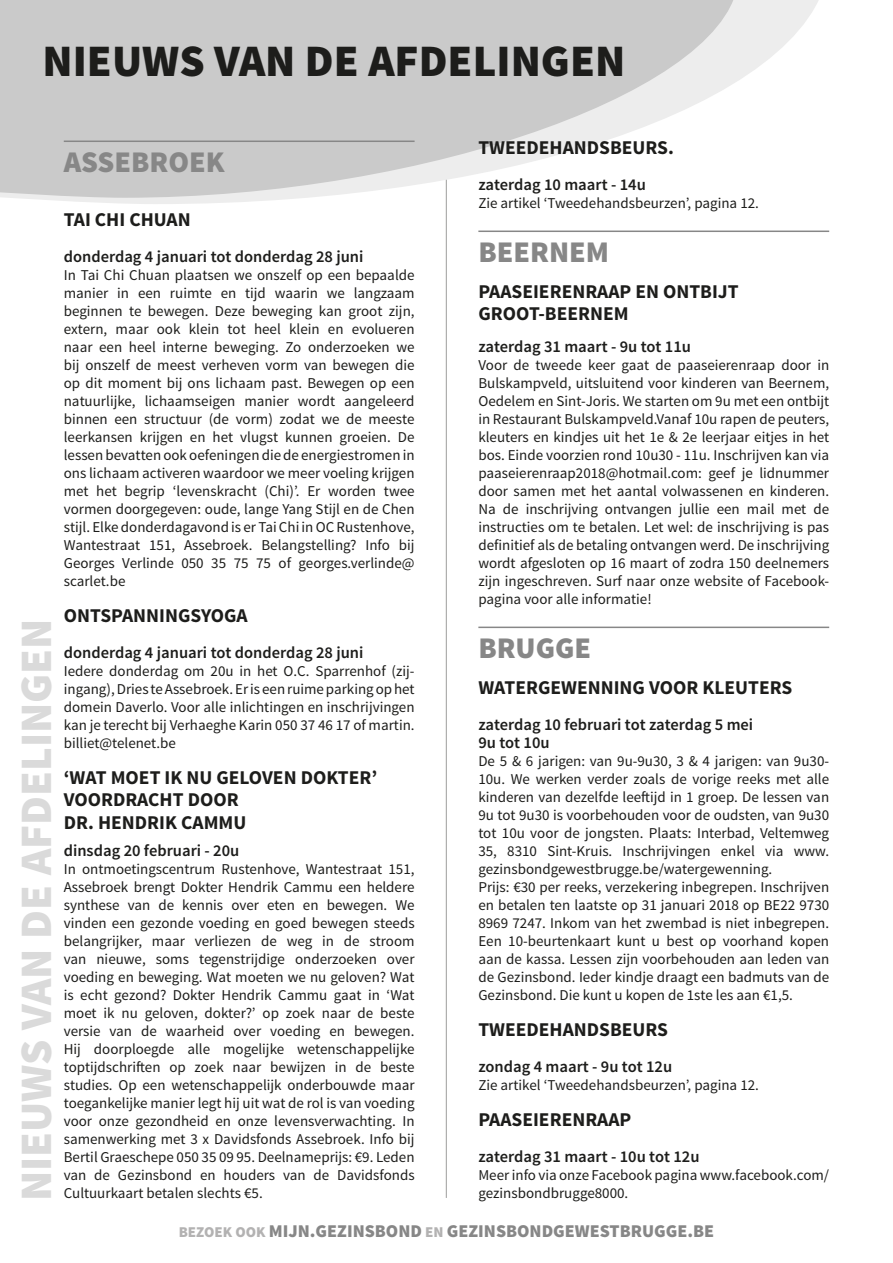
<style>
.page{position:relative;width:893px;height:1263px;background:#fff}
.page>*{position:absolute;margin:0;border:0;box-sizing:border-box;transform-origin:0 0}
.t1{font:900 45px "Source Sans Pro";color:#dadada}
.t2{font:900 45px "Source Sans Pro";color:#1d1d1b}
.t3{font:900 30px "Source Sans Pro";color:#878787}
.t4{font:700 19.5px/22.5px "Source Sans Pro";color:#1d1d1b}
.t5{font:900 18px "Source Sans Pro";color:#878787}
.t6{font:600 16.5px/18px "Source Sans Pro";color:#1d1d1b}
.t7{font:15px/18px "Source Sans Pro";color:#1d1d1b;text-align:justify}
.s1{font-size:15px;color:#b3b2b2}
</style>
<div class="page">
<hr style="left:446px;top:64px;width:1px;height:1134px;background:#9d9d9c">
<svg style="left:21px;top:0;width:798px;height:204px"></svg>
<svg style="left:0;top:0;width:738px;height:198px;background:#d3d3d3"></svg>
<hr style="left:64px;top:141px;width:351px;height:1px;background:#878787">
<hr style="left:478px;top:231px;width:351px;height:1px;background:#878787">
<hr style="left:478px;top:627px;width:351px;height:1px;background:#878787">
<h1 class="t2" style="left:43px;top:32px;width:584px">NIEUWS VAN DE AFDELINGEN</h1>
<h1 class="t1" style="left:7px;top:1201px;width:584px;rotate:-90deg">NIEUWS VAN DE AFDELINGEN</h1>
<h2 class="t3" style="left:64px;top:142px;width:162px">ASSEBROEK</h2>
<h3 class="t4" style="left:64px;top:209px;width:128px">TAI CHI CHUAN</h3>
<p class="t6" style="left:64px;top:248px;width:301px">donderdag 4 januari tot donderdag 28 juni</p>
<p class="t7" style="left:64px;top:266px;width:352px">In Tai Chi Chuan plaatsen we onszelf op een bepaalde manier in een ruimte en tijd waarin we langzaam beginnen te bewegen. Deze beweging kan groot zijn, extern, maar ook klein tot heel klein en evolueren naar een heel interne beweging. Zo onderzoeken we bij onszelf de meest verheven vorm van bewegen die op dit moment bij ons lichaam past. Bewegen op een natuurlijke, lichaamseigen manier wordt aangeleerd binnen een structuur (de vorm) zodat we de meeste leerkansen krijgen en het vlugst kunnen groeien. De lessen bevatten ook oefeningen die de energiestromen in ons lichaam activeren waardoor we meer voeling krijgen met het begrip ‘levenskracht (Chi)’. Er worden twee vormen doorgegeven: oude, lange Yang Stijl en de Chen stijl. Elke donderdagavond is er Tai Chi in OC Rustenhove, Wantestraat 151, Assebroek. Belangstelling? Info bij Georges Verlinde 050 35 75 75 of georges.verlinde@ scarlet.be</p>
<h3 class="t4" style="left:64px;top:605px;width:185px">ONTSPANNINGSYOGA</h3>
<p class="t6" style="left:64px;top:644px;width:301px">donderdag 4 januari tot donderdag 28 juni</p>
<p class="t7" style="left:64px;top:662px;width:352px">Iedere donderdag om 20u in het O.C. Sparrenhof (zij&shy;ingang), Dries te Assebroek. Er is een ruime parking op het domein Daverlo. Voor alle inlichtingen en inschrijvingen kan je terecht bij Verhaeghe Karin 050 37 46 17 of martin. billiet@telenet.be</p>
<h3 class="t4" style="left:64px;top:767px;width:315px">‘WAT MOET IK NU GELOVEN DOKTER’<br>VOORDRACHT DOOR<br>DR. HENDRIK CAMMU</h3>
<p class="t6" style="left:64px;top:842px;width:177px">dinsdag 20 februari - 20u</p>
<p class="t7" style="left:64px;top:860px;width:352px">In ontmoetingscentrum Rustenhove, Wantestraat 151, Assebroek brengt Dokter Hendrik Cammu een heldere synthese van de kennis over eten en bewegen. We vinden een gezonde voeding en goed bewegen steeds belangrijker, maar verliezen de weg in de stroom van nieuwe, soms tegenstrijdige onderzoeken over voeding en beweging. Wat moeten we nu geloven? Wat is echt gezond? Dokter Hendrik Cammu gaat in ‘Wat moet ik nu geloven, dokter?’ op zoek naar de beste versie van de waarheid over voeding en bewegen.<br>Hij doorploegde alle mogelijke wetenschappelijke toptijdschriften op zoek naar bewijzen in de beste studies. Op een wetenschappelijk onderbouwde maar toegankelijke manier legt hij uit wat de rol is van voeding voor onze gezondheid en onze levensverwachting. In samenwerking met 3 x Davidsfonds Assebroek. Info bij Bertil Graeschepe 050 35 09 95. Deelnameprijs: €9. Leden van de Gezinsbond en houders van de Davidsfonds Cultuurkaart betalen slechts €5.</p>
<h3 class="t4" style="left:478px;top:137px;width:197px">TWEEDEHANDSBEURS.</h3>
<p class="t6" style="left:478px;top:176px;width:169px">zaterdag 10 maart - 14u</p>
<p class="t7" style="left:478px;top:194px;width:282px">Zie artikel ‘Tweedehandsbeurzen’, pagina 12.</p>
<h2 class="t3" style="left:478px;top:232px;width:132px">BEERNEM</h2>
<h3 class="t4" style="left:478px;top:281px;width:262px">PAASEIERENRAAP EN ONTBIJT<br>GROOT-BEERNEM</h3>
<p class="t6" style="left:478px;top:338px;width:214px">zaterdag 31 maart - 9u tot 11u</p>
<p class="t7" style="left:478px;top:356px;width:352px">Voor de tweede keer gaat de paaseierenraap door in Bulskampveld, uitsluitend voor kinderen van Beernem, Oedelem en Sint-Joris. We starten om 9u met een ontbijt in Restaurant Bulskampveld.Vanaf 10u rapen de peuters, kleuters en kindjes uit het 1e &amp; 2e leerjaar eitjes in het bos. Einde voorzien rond 10u30 - 11u. Inschrijven kan via paaseierenraap2018@hotmail.com: geef je lidnummer door samen met het aantal volwassenen en kinderen.<br>Na de inschrijving ontvangen jullie een mail met de instructies om te betalen. Let wel: de inschrijving is pas definitief als de betaling ontvangen werd. De inschrijving wordt afgesloten op 16 maart of zodra 150 deelnemers zijn ingeschreven. Surf naar onze website of Facebook&shy;pagina voor alle informatie!</p>
<h2 class="t3" style="left:478px;top:628px;width:114px">BRUGGE</h2>
<h3 class="t4" style="left:478px;top:677px;width:315px">WATERGEWENNING VOOR KLEUTERS</h3>
<p class="t6" style="left:478px;top:716px;width:276px">zaterdag 10 februari tot zaterdag 5 mei<br>9u tot 10u</p>
<p class="t7" style="left:478px;top:752px;width:352px;text-align:left">De 5 &amp; 6 jarigen: van 9u-9u30, 3 &amp; 4 jarigen: van 9u30- 10u. We werken verder zoals de vorige reeks met alle kinderen van dezelfde leeftijd in 1 groep. De lessen van 9u tot 9u30 is voorbehouden voor de oudsten, van 9u30 tot 10u voor de jongsten. Plaats: Interbad, Veltemweg 35, 8310 Sint-Kruis. Inschrijvingen enkel via www. gezinsbondgewestbrugge.be/watergewenning.<br>Prijs: €30 per reeks, verzekering inbegrepen. Inschrijven en betalen ten laatste op 31 januari 2018 op BE22 9730<br>8969 7247. Inkom van het zwembad is niet inbegrepen.<br>Een 10-beurtenkaart kunt u best op voorhand kopen aan de kassa. Lessen zijn voorbehouden aan leden van de Gezinsbond. Ieder kindje draagt een badmuts van de Gezinsbond. Die kunt u kopen de 1ste les aan €1,5.</p>
<h3 class="t4" style="left:478px;top:1019px;width:191px">TWEEDEHANDSBEURS</h3>
<p class="t6" style="left:478px;top:1058px;width:195px">zondag 4 maart - 9u tot 12u</p>
<p class="t7" style="left:478px;top:1076px;width:282px">Zie artikel ‘Tweedehandsbeurzen’, pagina 12.</p>
<h3 class="t4" style="left:478px;top:1109px;width:154px">PAASEIERENRAAP</h3>
<p class="t6" style="left:478px;top:1148px;width:223px">zaterdag 31 maart - 10u tot 12u</p>
<p class="t7" style="left:478px;top:1166px;width:352px">Meer info via onze Facebook pagina www.facebook.com/ gezinsbondbrugge8000.</p>
<p class="t5" style="left:179px;top:1220px;width:537px"><span class="s1">BEZOEK OOK</span> MIJN.GEZINSBOND <span class="s1">EN</span> GEZINSBONDGEWESTBRUGGE.BE</p>
</div>
